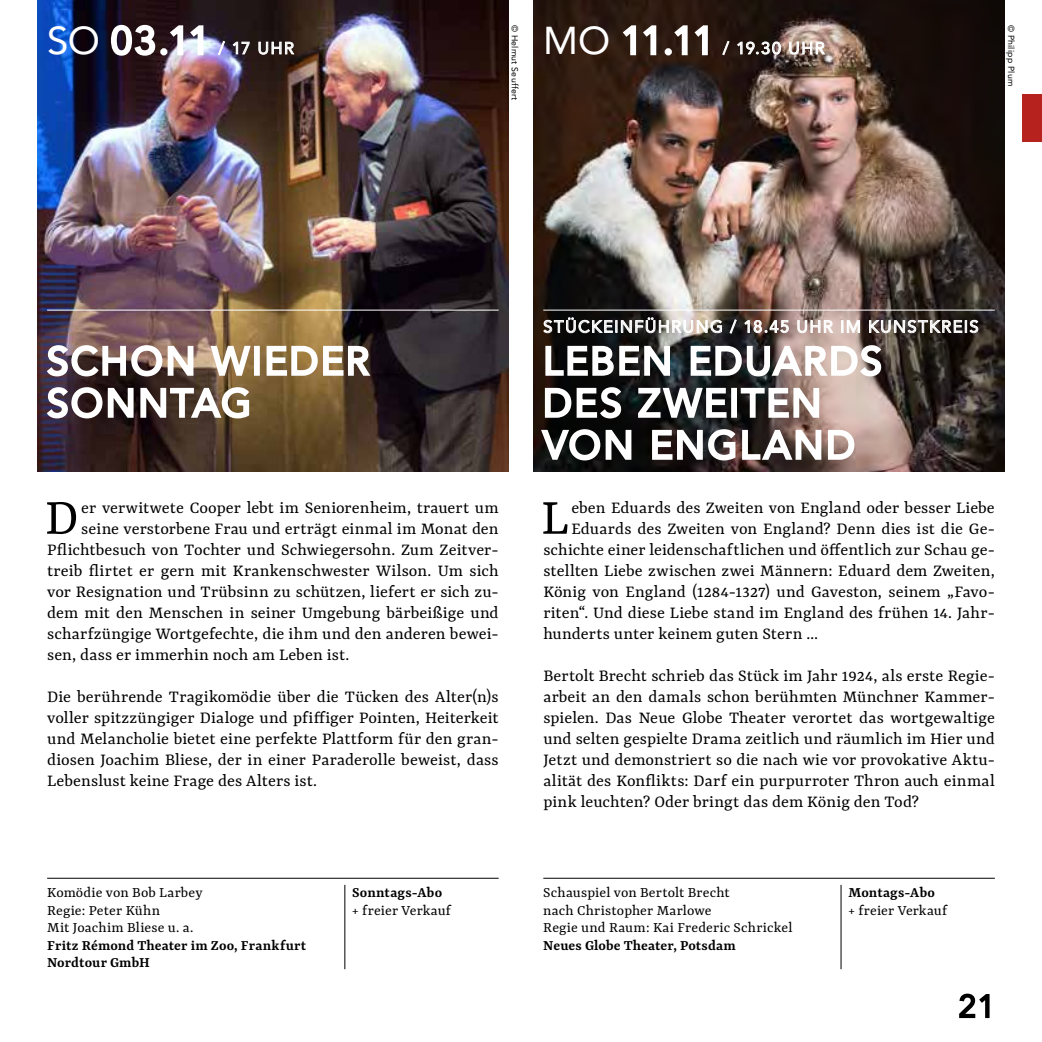
<style>
.page{position:relative;width:1042px;height:1042px;background:#fff}
.page>*{position:absolute;margin:0;border:0;box-sizing:border-box;transform-origin:0 0}
.t1{font:55.3px "Yrsa";color:#000}
.t2{font:38.5px/42px "Avenir LT Std";letter-spacing:.065em;color:#fff}
.t3{font:31.5px "Avenir LT Std";color:#000}
.t4{font:18.38px/21px "Yrsa";letter-spacing:.005em;color:#000;text-align:justify}
.t5{font:16.62px "Avenir LT Std";letter-spacing:.085em;color:#fff}
.t6{font:15.75px/17.5px "Yrsa";letter-spacing:.01em;color:#000}
.t7{font:600 15.75px/17.5px "Yrsa";letter-spacing:.01em;color:#000}
.t8{font:8.75px "Avenir LT Std";letter-spacing:.025em;color:#000}
</style>
<div class="page">
<img style="left:37px;top:0;width:471px;height:471px">
<img style="left:533px;top:0;width:472px;height:471px">
<div style="left:1022px;top:94px;width:20px;height:47px;background:#b6231e"></div>
<div style="left:254px;top:346px;width:6px;height:30px;border:3px solid #fff"></div>
<svg style="left:265px;top:344px;width:108px;height:33px"></svg>
<img style="left:45px;top:333px;width:207px;height:87px">
<svg style="left:539px;top:317px;width:439px;height:151px;background:#6e6664"></svg>
<svg style="left:110px;top:24px;width:47px;height:33px"></svg>
<div style="left:160px;top:48px;width:7px;height:7px;border:3px solid #fff;border-radius:50%"></div>
<svg style="left:168px;top:24px;width:37px;height:33px"></svg>
<svg style="left:218px;top:41px;width:7px;height:14px"></svg>
<svg style="left:233px;top:42px;width:17px;height:12px"></svg>
<svg style="left:258px;top:42px;width:36px;height:13px"></svg>
<svg style="left:621px;top:24px;width:36px;height:33px"></svg>
<div style="left:664px;top:48px;width:8px;height:7px;border:3px solid #fff;border-radius:50%"></div>
<svg style="left:672px;top:24px;width:37px;height:33px"></svg>
<svg style="left:722px;top:41px;width:7px;height:14px"></svg>
<svg style="left:737px;top:41px;width:44px;height:14px"></svg>
<svg style="left:789px;top:42px;width:36px;height:13px"></svg>
<svg style="left:959px;top:993px;width:31px;height:26px"></svg>
<hr style="left:47px;top:310px;width:452px;height:1px;background:#fff">
<hr style="left:543px;top:310px;width:452px;height:1px;background:#fff">
<hr style="left:344px;top:885px;width:1px;height:84px;background:#000">
<hr style="left:840px;top:885px;width:1px;height:84px;background:#000">
<hr style="left:47px;top:878px;width:452px;height:1px;background:#000">
<hr style="left:543px;top:878px;width:452px;height:1px;background:#000">
<h2 class="t2" style="left:47px;top:20px;width:164px">SO 03.11</h2>
<p class="t5" style="left:218px;top:38px;width:77px">/ 17 UHR</p>
<p class="t8" style="left:520px;top:25px;width:77px;rotate:90deg">© Helmut Seuffert</p>
<p class="t8" style="left:1016px;top:25px;width:63px;rotate:90deg">© Philipp Plum</p>
<h2 class="t2" style="left:543px;top:20px;width:172px">MO 11.11</h2>
<p class="t5" style="left:723px;top:38px;width:104px">/ 19.30 UHR</p>
<h2 class="t2" style="left:47px;top:340px;width:324px">SCHON WIEDER<br>SONNTAG</h2>
<h1 class="t1" style="left:45px;top:488px;width:35px">D</h1>
<p class="t4" style="left:81px;top:496px;width:419px">er verwitwete Cooper lebt im Seniorenheim, trauert um</p>
<p class="t4" style="left:81px;top:517px;width:419px">seine verstorbene Frau und erträgt einmal im Monat den</p>
<p class="t4" style="left:47px;top:538px;width:453px">Pflichtbesuch von Tochter und Schwiegersohn. Zum Zeitver-</p>
<p class="t4" style="left:47px;top:559px;width:453px">treib flirtet er gern mit Krankenschwester Wilson. Um sich</p>
<p class="t4" style="left:47px;top:580px;width:453px">vor Resignation und Trübsinn zu schützen, liefert er sich zu-</p>
<p class="t4" style="left:47px;top:601px;width:453px">dem mit den Menschen in seiner Umgebung bärbeißige und</p>
<p class="t4" style="left:47px;top:622px;width:453px">scharfzüngige Wortgefechte, die ihm und den anderen bewei-</p>
<p class="t4" style="left:47px;top:643px;width:304px">sen, dass er immerhin noch am Leben ist.</p>
<p class="t4" style="left:47px;top:685px;width:453px">Die berührende Tragikomödie über die Tücken des Alter(n)s voller spitzzüngiger Dialoge und pfiffiger Pointen, Heiterkeit und Melancholie bietet eine perfekte Plattform für den gran&shy;diosen Joachim Bliese, der in einer Paraderolle beweist, dass Lebenslust keine Frage des Alters ist.</p>
<p class="t6" style="left:47px;top:883px;width:157px">Komödie von Bob Larbey<br>Regie: Peter Kühn<br>Mit Joachim Bliese u. a.</p>
<p class="t7" style="left:47px;top:936px;width:261px">Fritz Rémond Theater im Zoo, Frankfurt<br>Nordtour GmbH</p>
<p class="t7" style="left:352px;top:883px;width:91px">Sonntags-Abo</p>
<p class="t6" style="left:352px;top:901px;width:100px">+ freier Verkauf</p>
<p class="t5" style="left:543px;top:317px;width:437px">STÜCKEINFÜHRUNG / 18.45 UHR IM KUNSTKREIS</p>
<h2 class="t2" style="left:543px;top:340px;width:340px">LEBEN EDUARDS<br>DES ZWEITEN<br>VON ENGLAND</h2>
<h1 class="t1" style="left:541px;top:488px;width:29px">L</h1>
<p class="t4" style="left:571px;top:496px;width:425px">eben Eduards des Zweiten von England oder besser Liebe</p>
<p class="t4" style="left:571px;top:517px;width:425px">Eduards des Zweiten von England? Denn dies ist die Ge-</p>
<p class="t4" style="left:543px;top:538px;width:453px">schichte einer leidenschaftlichen und öffentlich zur Schau ge-</p>
<p class="t4" style="left:543px;top:559px;width:453px">stellten Liebe zwischen zwei Männern: Eduard dem Zweiten,</p>
<p class="t4" style="left:543px;top:580px;width:453px">König von England (1284-1327) und Gaveston, seinem „Favo-</p>
<p class="t4" style="left:543px;top:601px;width:453px">riten“. Und diese Liebe stand im England des frühen 14. Jahr-</p>
<p class="t4" style="left:543px;top:622px;width:276px">hunderts unter keinem guten Stern …</p>
<p class="t4" style="left:543px;top:664px;width:453px">Bertolt Brecht schrieb das Stück im Jahr 1924, als erste Regie&shy;arbeit an den damals schon berühmten Münchner Kammer&shy;spielen. Das Neue Globe Theater verortet das wortgewaltige und selten gespielte Drama zeitlich und räumlich im Hier und Jetzt und demonstriert so die nach wie vor provokative Aktu&shy;alität des Konflikts: Darf ein purpurroter Thron auch einmal pink leuchten? Oder bringt das dem König den Tod?</p>
<p class="t6" style="left:543px;top:883px;width:251px">Schauspiel von Bertolt Brecht<br>nach Christopher Marlowe<br>Regie und Raum: Kai Frederic Schrickel</p>
<p class="t7" style="left:543px;top:936px;width:194px">Neues Globe Theater, Potsdam</p>
<p class="t7" style="left:848px;top:883px;width:88px">Montags-Abo</p>
<p class="t6" style="left:848px;top:901px;width:100px">+ freier Verkauf</p>
<h3 class="t3" style="left:958px;top:988px;width:38px">21</h3>
</div>
